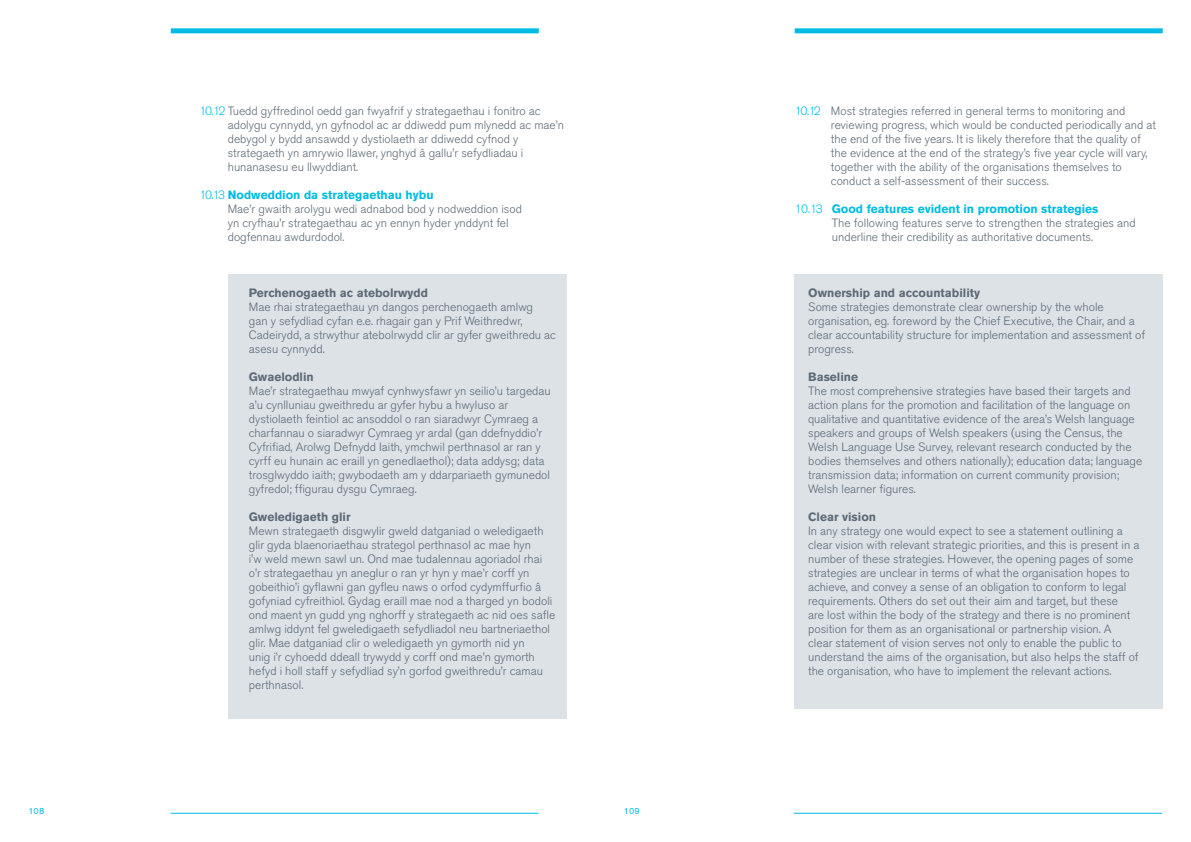
<style>
.page{position:relative;width:1191px;height:842px;background:#fff}
.page>*{position:absolute;margin:0;border:0;box-sizing:border-box;transform-origin:0 0}
.t1{font:300 12px/14px "Akzidenz Grotesk Pro";color:#5d6a76}
.t2{font:700 12px "Akzidenz Grotesk Pro";color:#5d6a76}
.t3{font:9px "Akzidenz Grotesk BE";letter-spacing:.01em;color:#00bce4}
.s1{color:#00bce4}
.s2{font-weight:700;color:#00bce4}
</style>
<div class="page">
<hr style="left:171px;top:813px;width:367px;height:1px;background:#00bce4">
<hr style="left:794px;top:813px;width:368px;height:1px;background:#00bce4">
<div style="left:794px;top:28px;width:368px;height:5px;background:#00bce4"></div>
<div style="left:171px;top:28px;width:368px;height:5px;background:#00bce4"></div>
<div style="left:228px;top:274px;width:339px;height:445px;background:#dde2e7"></div>
<div style="left:794px;top:274px;width:368px;height:435px;background:#dde2e7"></div>
<p class="t1" style="left:228px;top:104px;width:338px;text-indent:-28px"><span class="s1">10.12</span> Tuedd gyffredinol oedd gan fwyafrif y strategaethau i fonitro ac adolygu cynnydd, yn gyfnodol ac ar ddiwedd pum mlynedd ac mae’n debygol y bydd ansawdd y dystiolaeth ar ddiwedd cyfnod y strategaeth yn amrywio llawer, ynghyd â gallu’r sefydliadau i hunanasesu eu llwyddiant.</p>
<p class="t1" style="left:228px;top:188px;width:296px;text-indent:-28px"><span class="s1">10.13</span> <span class="s2">Nodweddion da strategaethau hybu<br></span>Mae’r gwaith arolygu wedi adnabod bod y nodweddion isod yn cryfhau’r strategaethau ac yn ennyn hyder ynddynt fel dogfennau awdurdodol.</p>
<p class="t2" style="left:249px;top:285px;width:181px">Perchenogaeth ac atebolrwydd</p>
<p class="t1" style="left:249px;top:300px;width:309px">Mae rhai strategaethau yn dangos perchenogaeth amlwg<br>gan y sefydliad cyfan e.e. rhagair gan y Prif Weithredwr, Cadeirydd, a strwythur atebolrwydd clir ar gyfer gweithredu ac asesu cynnydd.</p>
<p class="t2" style="left:249px;top:369px;width:67px">Gwaelodlin</p>
<p class="t1" style="left:249px;top:384px;width:303px">Mae’r strategaethau mwyaf cynhwysfawr yn seilio’u targedau a’u cynlluniau gweithredu ar gyfer hybu a hwyluso ar dystiolaeth feintiol ac ansoddol o ran siaradwyr Cymraeg a charfannau o siaradwyr Cymraeg yr ardal (gan ddefnyddio’r Cyfrifiad, Arolwg Defnydd Iaith, ymchwil perthnasol ar ran y cyrff eu hunain ac eraill yn genedlaethol); data addysg; data trosglwyddo iaith; gwybodaeth am y ddarpariaeth gymunedol gyfredol; ffigurau dysgu Cymraeg.</p>
<p class="t2" style="left:249px;top:509px;width:103px">Gweledigaeth glir</p>
<p class="t1" style="left:249px;top:524px;width:308px">Mewn strategaeth disgwylir gweld datganiad o weledigaeth glir gyda blaenoriaethau strategol perthnasol ac mae hyn<br>i'w weld mewn sawl un. Ond mae tudalennau agoriadol rhai o’r strategaethau yn aneglur o ran yr hyn y mae’r corff yn gobeithio’i gyflawni gan gyfleu naws o orfod cydymffurfio â gofyniad cyfreithiol. Gydag eraill mae nod a tharged yn bodoli ond maent yn gudd yng nghorff y strategaeth ac nid oes safle amlwg iddynt fel gweledigaeth sefydliadol neu bartneriaethol glir. Mae datganiad clir o weledigaeth yn gymorth nid yn<br>unig i’r cyhoedd ddeall trywydd y corff ond mae’n gymorth hefyd i holl staff y sefydliad sy’n gorfod gweithredu’r camau perthnasol.</p>
<p class="t3" style="left:28px;top:805px;width:17px">108</p>
<p class="t3" style="left:624px;top:805px;width:17px">109</p>
<p class="t1" style="left:831px;top:104px;width:326px;text-indent:-36px"><span class="s1">10.12</span> Most strategies referred in general terms to monitoring and reviewing progress, which would be conducted periodically and at the end of the five years. It is likely therefore that the quality of the evidence at the end of the strategy’s five year cycle will vary, together with the ability of the organisations themselves to conduct a self-assessment of their success.</p>
<p class="t1" style="left:832px;top:202px;width:305px;text-indent:-37px"><span class="s1">10.13</span> <span class="s2">Good features evident in promotion strategies<br></span>The following features serve to strengthen the strategies and underline their credibility as authoritative documents.</p>
<p class="t2" style="left:808px;top:285px;width:173px">Ownership and accountability</p>
<p class="t1" style="left:808px;top:300px;width:338px">Some strategies demonstrate clear ownership by the whole organisation, eg. foreword by the Chief Executive, the Chair, and a clear accountability structure for implementation and assessment of progress.</p>
<p class="t2" style="left:808px;top:369px;width:51px">Baseline</p>
<p class="t1" style="left:808px;top:384px;width:335px">The most comprehensive strategies have based their targets and action plans for the promotion and facilitation of the language on qualitative and quantitative evidence of the area’s Welsh language speakers and groups of Welsh speakers (using the Census, the Welsh Language Use Survey, relevant research conducted by the bodies themselves and others nationally); education data; language transmission data; information on current community provision; Welsh learner figures.</p>
<p class="t2" style="left:808px;top:509px;width:69px">Clear vision</p>
<p class="t1" style="left:808px;top:524px;width:333px">In any strategy one would expect to see a statement outlining a clear vision with relevant strategic priorities, and this is present in a number of these strategies. However, the opening pages of some strategies are unclear in terms of what the organisation hopes to achieve, and convey a sense of an obligation to conform to legal requirements. Others do set out their aim and target, but these<br>are lost within the body of the strategy and there is no prominent position for them as an organisational or partnership vision. A<br>clear statement of vision serves not only to enable the public to understand the aims of the organisation, but also helps the staff of the organisation, who have to implement the relevant actions.</p>
</div>
